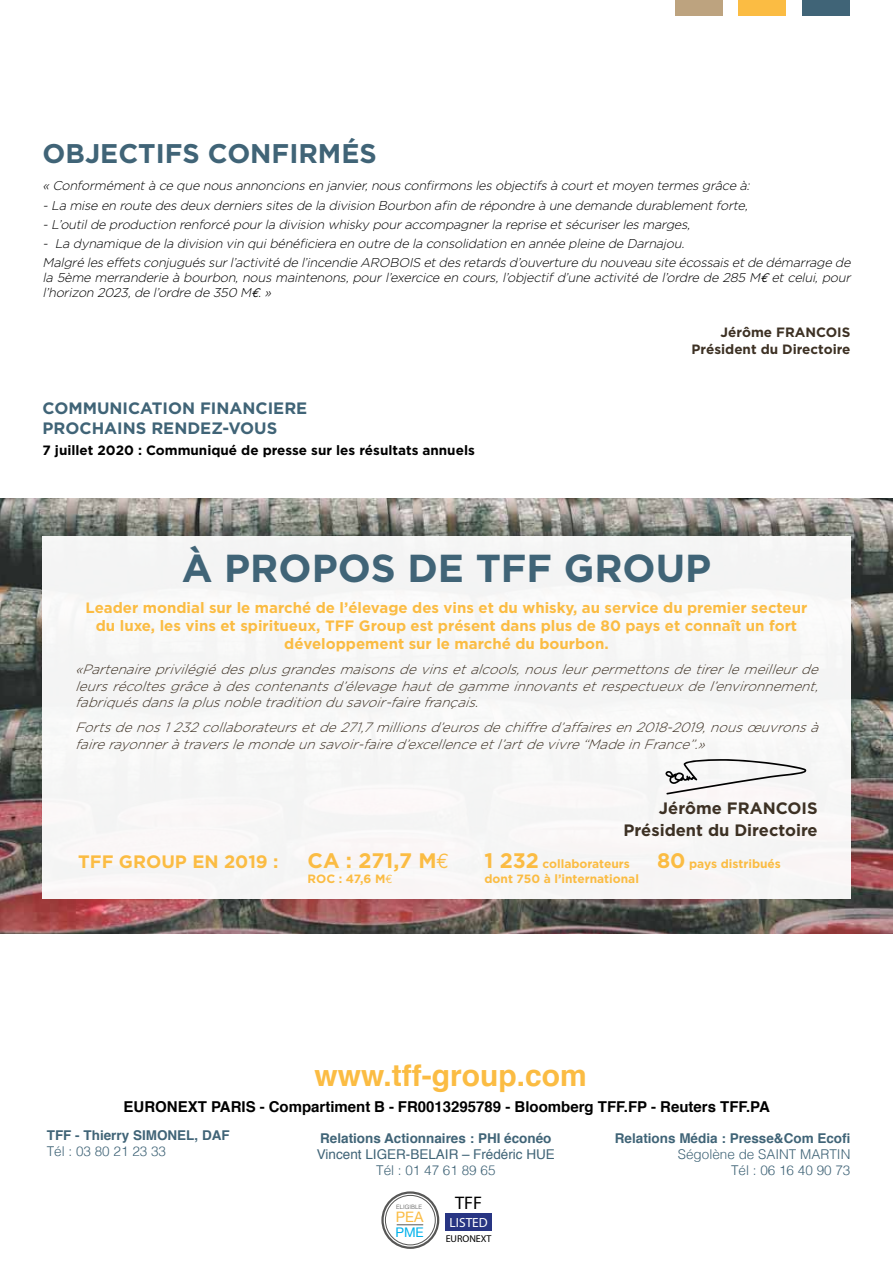
<style>
.page{position:relative;width:893px;height:1263px;background:#fff}
.page>*{position:absolute;margin:0;border:0;box-sizing:border-box;transform-origin:0 0}
.t1{font:700 39px "Gotham";color:#406477}
.t2{font:700 30px "Helvetica";color:#fbbc43}
.t3{font:700 27px "Gotham";color:#406477}
.t4{font:700 21px "Gotham";color:#fbbc43}
.t5{font:18.3px "Myriad Pro";color:#000}
.t6{font:700 18px "Gotham";color:#fbbc43}
.t7{font:700 16.5px/19.8px "Gotham";color:#406477}
.t8{font:700 16.5px/22.5px "Gotham";color:#3d3124;text-align:right}
.t9{font:700 15px/18px "Gotham";color:#fbbc43;text-align:center}
.t10{font:700 15px "Helvetica";color:#000}
.t11{font:14.4px "Helvetica Neue";color:#fbbc43}
.t12{font:italic 300 13.5px/16.5px "Gotham";color:#3d3124;text-align:justify}
.t13{font:700 13.5px "Helvetica";color:#406477}
.t14{font:300 13.5px/16.2px "Helvetica";color:#406477;text-align:right}
.t15{font:700 13.5px "Gotham";color:#000}
.t16{font:700 13.5px/16.5px "Gotham";color:#3d3124;text-align:right}
.t17{font:13.5px "Helvetica";color:#406477}
.t18{font:13.35px "Helvetica Neue";color:#00b1eb}
.t19{font:13.2px "Myriad Pro";color:#fff}
.t20{font:italic 300 12.75px/19.2px "Gotham";letter-spacing:-.02em;color:#000}
.t21{font:700 12px "Gotham";color:#fbbc43}
.t22{font:9.9px "Myriad Pro";color:#000}
.t23{font:300 6px "Helvetica";color:#575756}
.s1{font-family:"Euro Mono Std";font-weight:400}
.s2{font-size:21px}
</style>
<div class="page">
<div style="left:675px;top:0;width:47px;height:15px;background:#bda37f"></div>
<div style="left:739px;top:0;width:47px;height:15px;background:#fbbc43"></div>
<div style="left:802px;top:0;width:47px;height:15px;background:#406477"></div>
<img style="left:0;top:499px;width:893px;height:435px">
<div style="left:43px;top:536px;width:807px;height:362px;background:#f6f6f6"></div>
<svg style="left:665px;top:759px;width:141px;height:35px"></svg>
<svg style="left:383px;top:1192px;width:55px;height:56px"></svg>
<div style="left:381px;top:1191px;width:58px;height:58px;border:2px solid #575756;border-radius:50%"></div>
<div style="left:385px;top:1195px;width:50px;height:50px;background:#fff;border-radius:50%"></div>
<div style="left:385px;top:1195px;width:51px;height:50px;border:1px solid #575756;border-radius:50%"></div>
<div style="left:445px;top:1214px;width:47px;height:17px;background:#283583"></div>
<svg style="left:397px;top:1224px;width:26px;height:1px"></svg>
<h3 class="t3" style="left:43px;top:137px;width:336px">OBJECTIFS CONFIRMÉS</h3>
<p class="t20" style="left:43px;top:176px;width:711px">« Conformémentà ce que nous annoncions en janvier,nous confirmons les objectifs à courtetmoyen termes grâce à: -La mise en route des deux derniers sites de la division Bourbon afin de répondre à une demande durablementforte, -L’outilde production renforcé pourla division whisky pouraccompagnerla reprise etsécuriserles marges,</p>
<p class="t20" style="left:43px;top:234px;width:812px">- La dynamique de la division vin quibénéficiera en outre de la consolidation en année pleine de Darnajou.<br>Malgré les effets conjugués surl’activité de l’incendie AROBOIS etdes retards d’ouverture du nouveau site écossais etde démarrage de</p>
<p class="t20" style="left:43px;top:270px;width:812px;line-height:15px">la 5ème merranderie à bourbon, nous maintenons, pour l’exercice en cours, l’objectif d’une activité de l’ordre de 285 M<span class="s1">€</span> et celui, pour l’horizon 2023,de l’ordre de 350 M<span class="s1">€</span>.»</p>
<p class="t16" style="left:691px;top:324px;width:161px">Jérôme FRANCOIS<br>Président du Directoire</p>
<p class="t7" style="left:43px;top:398px;width:266px">COMMUNICATION FINANCIERE<br>PROCHAINS RENDEZ-VOUS</p>
<p class="t15" style="left:43px;top:442px;width:434px">7 juillet 2020 : Communiqué de presse sur les résultats annuels</p>
<h1 class="t1" style="left:182px;top:546px;width:531px">À PROPOS DE TFF GROUP</h1>
<p class="t9" style="left:86px;top:598px;width:723px">Leader mondial sur le marché de l’élevage des vins et du whisky, au service du premier secteur du luxe, les vins et spiritueux, TFF Group est présent dans plus de 80 pays et connaît un fort développement sur le marché du bourbon.</p>
<p class="t12" style="left:75px;top:661px;width:749px">«Partenaireprivilégiédesplusgrandesmaisonsdevinsetalcools,nousleurpermettonsdetirerlemeilleurde leursrécoltesgrâceàdescontenantsd’élevagehautdegammeinnovantsetrespectueuxdel’environnement, fabriquésdanslaplusnobletraditiondusavoir-fairefrançais.</p>
<p class="t12" style="left:75px;top:719px;width:749px">Fortsdenos1232collaborateursetde271,7millionsd’eurosdechiffred’affairesen2018-2019,nousœuvronsà fairerayonneràtraverslemondeunsavoir-faired’excellenceetl’artdevivre “MadeinFrance”.»</p>
<p class="t8" style="left:623px;top:796px;width:196px">Jérôme FRANCOIS<br>Président du Directoire</p>
<h3 class="t6" style="left:78px;top:851px;width:202px">TFF GROUP EN 2019 :</h3>
<h3 class="t4" style="left:307px;top:849px;width:143px">CA : 271,7 M<span class="s1">€</span></h3>
<p class="t21" style="left:484px;top:857px;width:147px"><span class="s2">1 232</span> collaborateurs</p>
<p class="t21" style="left:657px;top:857px;width:125px"><span class="s2">80</span> pays distribués</p>
<p class="t21" style="left:307px;top:871px;width:87px">ROC : 47,6 M<span class="s1">€</span></p>
<p class="t21" style="left:484px;top:871px;width:156px">dont 750 à l’international</p>
<h2 class="t2" style="left:315px;top:1051px;width:274px">www.tff-group.com</h2>
<p class="t10" style="left:124px;top:1094px;width:648px">EURONEXT PARIS - Compartiment B - FR0013295789 - Bloomberg TFF.FP - Reuters TFF.PA</p>
<p class="t13" style="left:47px;top:1124px;width:185px">TFF - Thierry SIMONEL, DAF</p>
<p class="t14" style="left:47px;top:1142px;width:121px">Tél : 03 80 21 23 33</p>
<p class="t13" style="left:320px;top:1127px;width:233px">Relations Actionnaires : PHI éconéo</p>
<p class="t17" style="left:317px;top:1144px;width:239px">Vincent LIGER-BELAIR – Frédéric HUE</p>
<p class="t14" style="left:376px;top:1161px;width:121px">Tél : 01 47 61 89 65</p>
<p class="t23" style="left:396px;top:1202px;width:28px">ELIGIBLE</p>
<p class="t11" style="left:396px;top:1207px;width:29px">PEA</p>
<p class="t18" style="left:395px;top:1223px;width:30px">PME</p>
<h3 class="t5" style="left:455px;top:1191px;width:29px">TFF</h3>
<p class="t19" style="left:450px;top:1214px;width:40px">LISTED</p>
<p class="t22" style="left:446px;top:1233px;width:47px">EURONEXT</p>
<p class="t13" style="left:615px;top:1127px;width:237px">Relations Média : Presse&amp;Com Ecofi</p>
<p class="t14" style="left:678px;top:1145px;width:174px">Ségolène de SAINT MARTIN<br>Tél : 06 16 40 90 73</p>
</div>
